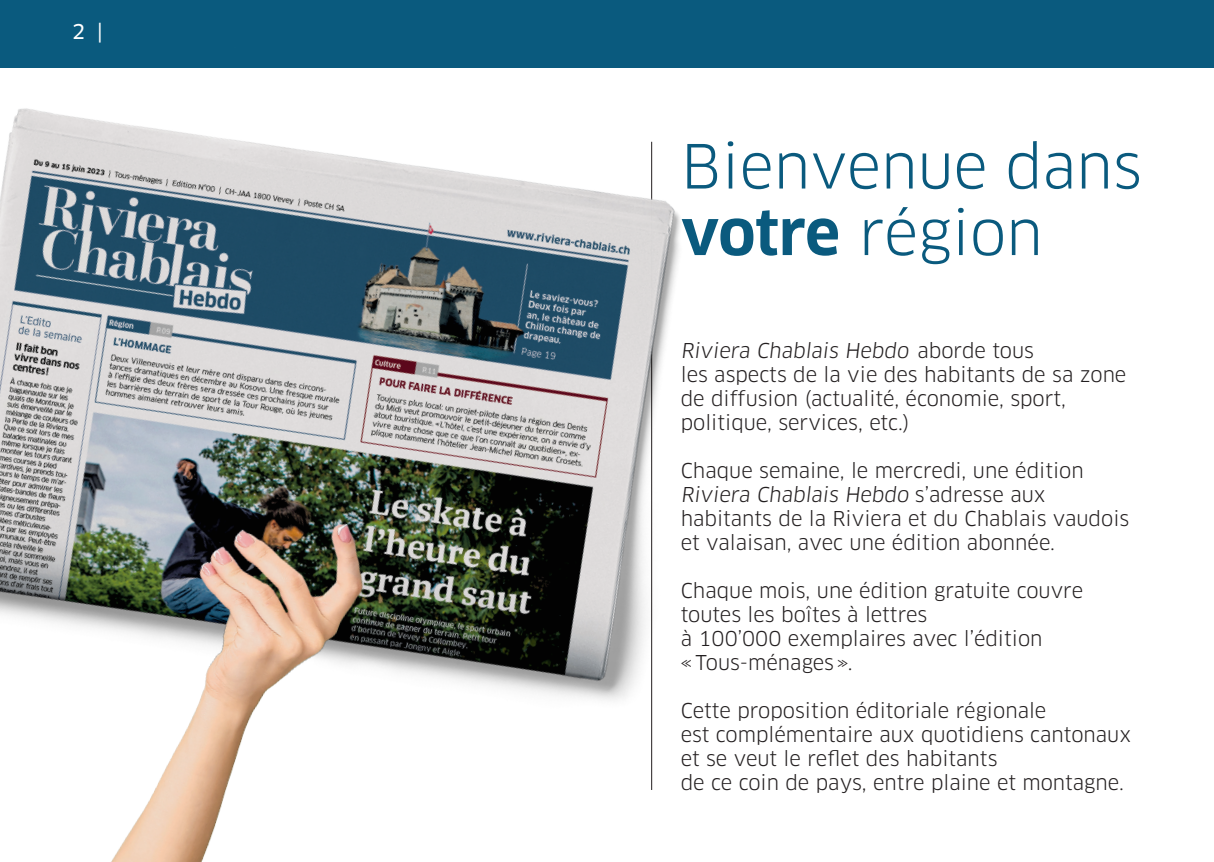
<style>
.page{position:relative;width:1214px;height:862px;background:#fff}
.page>*{position:absolute;margin:0;border:0;box-sizing:border-box;transform-origin:0 0}
.t1{font:59.4px/66.6px "Clan OT";color:#0a5a7e}
.t2{font:20px/24px "Clan OT";color:#231f20}
.t3{font:20px "Clan OT News";color:#fff}
.s1{font-weight:700}
</style>
<div class="page">
<div style="left:0;top:0;width:1213px;height:68px;background:#0a5a7e"></div>
<img style="left:0;top:108px;width:681px;height:754px">
<p class="t3" style="left:72px;top:20px;width:32px">2 |</p>
<h1 class="t1" style="left:680px;top:133px;width:462px">Bienvenue dans <span class="s1">votre</span> région</h1>
<p class="t2" style="left:680px;top:338px;width:447px">Riviera Chablais Hebdo aborde tous<br>les aspects de la vie des habitants de sa zone de diffusion (actualité, économie, sport, politique, services, etc.)</p>
<p class="t2" style="left:680px;top:458px;width:450px">Chaque semaine, le mercredi, une édition Riviera Chablais Hebdo s’adresse aux habitants de la Riviera et du Chablais vaudois et valaisan, avec une édition abonnée.</p>
<p class="t2" style="left:680px;top:578px;width:404px">Chaque mois, une édition gratuite couvre toutes les boîtes à lettres<br>à 100’000 exemplaires avec l’édition «Tous-ménages».</p>
<p class="t2" style="left:680px;top:698px;width:452px">Cette proposition éditoriale régionale<br>est complémentaire aux quotidiens cantonaux et se veut le reflet des habitants<br>de ce coin de pays, entre plaine et montagne.</p>
</div>
